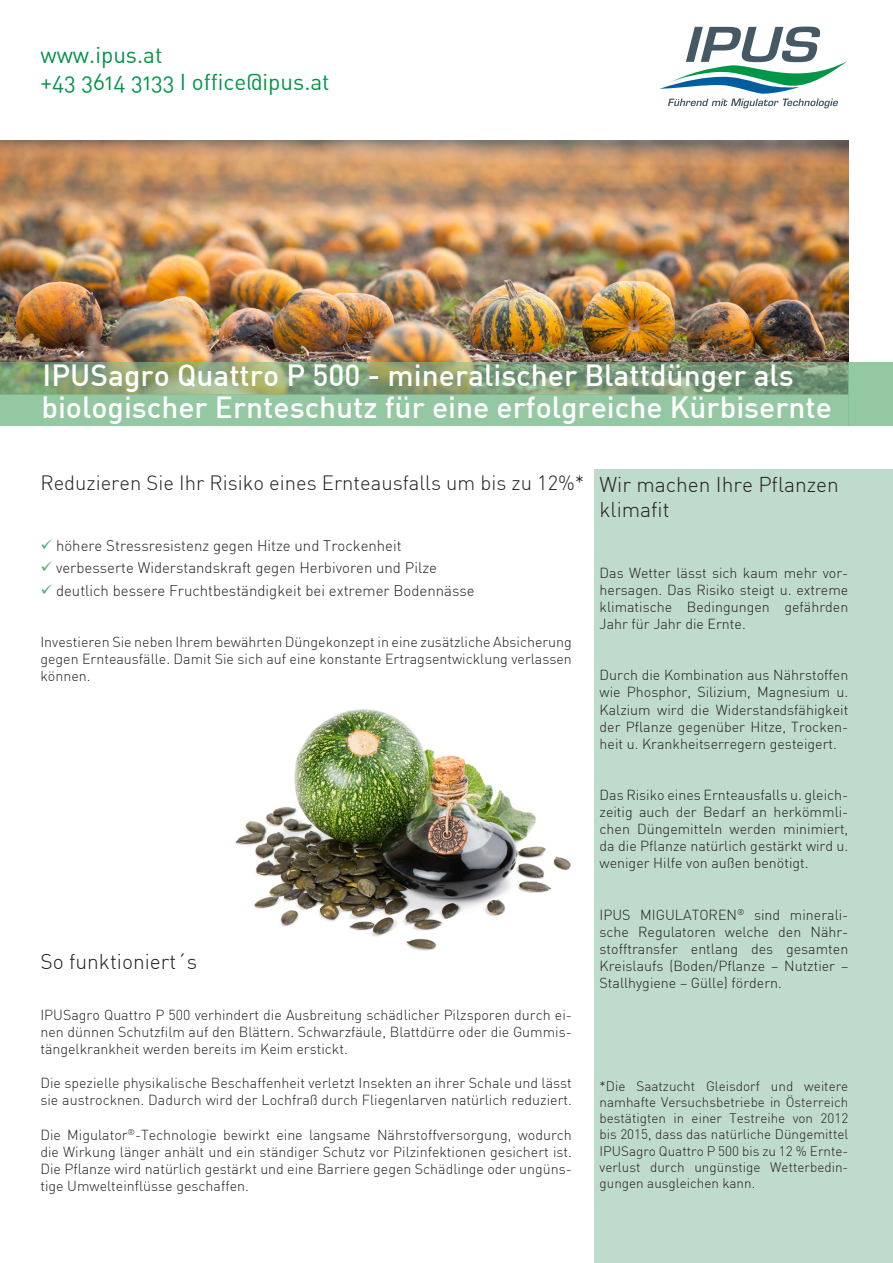
<style>
.page{position:relative;width:893px;height:1263px;background:#fff}
.page>*{position:absolute;margin:0;border:0;box-sizing:border-box;transform-origin:0 0}
.t1{font:500 30px/32.2px "DIN";color:#fff}
.t2{font:22.5px/27px "DIN Alternate";color:#009547}
.t3{font:300 21px/25.2px "DIN";color:#231f20}
.t4{font:300 20.25px "DIN";color:#231f20}
.t5{font:300 15.15px "DIN";color:#231f20}
.t6{font:300 15px "DIN";color:#231f20}
.t7{font:300 14.25px/17.1px "DIN";color:#231f20;text-align:justify}
.t8{font:300 13.5px/16.2px "DIN";color:#231f20;text-align:justify}
.s1{color:#49ac71}
</style>
<div class="page">
<img style="left:0;top:141px;width:848px;height:221px">
<div style="left:595px;top:469px;width:298px;height:794px;background:#bfdbcc"></div>
<div style="left:0;top:394px;width:848px;height:32px;background:#93c8a3"></div>
<div style="left:848px;top:362px;width:45px;height:64px;background:#93c8a3"></div>
<svg style="left:0;top:362px;width:848px;height:32px;background:#849e76"></svg>
<svg style="left:659px;top:27px;width:188px;height:81px"></svg>
<img style="left:235px;top:709px;width:336px;height:242px">
<h2 class="t2" style="left:40px;top:40px;width:291px">www.ipus.at<br>+43 3614 3133 I office@ipus.at</h2>
<h1 class="t1" style="left:41px;top:358px;width:792px">IPUSagro Quattro P 500 - mineralischer Blattdünger als biologischer Ernteschutz für eine erfolgreiche Kürbisernte</h1>
<h3 class="t4" style="left:40px;top:470px;width:545px">Reduzieren Sie Ihr Risiko eines Ernteausfalls um bis zu 12%*</h3>
<p class="t5" style="left:40px;top:536px;width:363px"><span class="s1">✓</span> höhere Stressresistenz gegen Hitze und Trockenheit</p>
<p class="t6" style="left:40px;top:558px;width:398px"><span class="s1">✓</span> verbesserte Widerstandskraft gegen Herbivoren und Pilze</p>
<p class="t5" style="left:40px;top:581px;width:436px"><span class="s1">✓</span> deutlich bessere Fruchtbeständigkeit bei extremer Bodennässe</p>
<p class="t7" style="left:40px;top:633px;width:533px">Investieren Sie neben Ihrem bewährten Düngekonzept in eine zusätzliche Absicherung gegen Ernteausfälle. Damit Sie sich auf eine konstante Ertragsentwicklung verlassen können.</p>
<h3 class="t3" style="left:40px;top:948px;width:158px">So funktioniert´s</h3>
<p class="t7" style="left:40px;top:1006px;width:533px">IPUSagro Quattro P 500 verhindert die Ausbreitung schädlicher Pilzsporen durch ei&shy;nen dünnen Schutzfilm auf den Blättern. Schwarzfäule, Blattdürre oder die Gummis&shy;tängelkrankheit werden bereits im Keim erstickt.</p>
<p class="t7" style="left:40px;top:1074px;width:533px">Die spezielle physikalische Beschaffenheit verletzt Insekten an ihrer Schale und lässt sie austrocknen. Dadurch wird der Lochfraß durch Fliegenlarven natürlich reduziert.</p>
<p class="t7" style="left:40px;top:1126px;width:533px">Die Migulator<sup>®</sup>-Technologie bewirkt eine langsame Nährstoffversorgung, wodurch die Wirkung länger anhält und ein ständiger Schutz vor Pilzinfektionen gesichert ist.<br>Die Pflanze wird natürlich gestärkt und eine Barriere gegen Schädlinge oder ungüns&shy;tige Umwelteinflüsse geschaffen.</p>
<h3 class="t3" style="left:600px;top:471px;width:241px">Wir machen Ihre Pflanzen klimafit</h3>
<p class="t7" style="left:600px;top:564px;width:250px">Das Wetter lässt sich kaum mehr vor&shy;hersagen. Das Risiko steigt u. extreme klimatische Bedingungen gefährden Jahr für Jahr die Ernte.</p>
<p class="t7" style="left:600px;top:666px;width:250px">Durch die Kombination aus Nährstoffen wie Phosphor, Silizium, Magnesium u.<br>Kalzium wird die Widerstandsfähigkeit der Pflanze gegenüber Hitze, Trocken&shy;heit u. Krankheitserregern gesteigert.</p>
<p class="t7" style="left:600px;top:786px;width:250px">Das Risiko eines Ernteausfalls u. gleich&shy;zeitig auch der Bedarf an herkömmli&shy;chen Düngemitteln werden minimiert, da die Pflanze natürlich gestärkt wird u. weniger Hilfe von außen benötigt.</p>
<p class="t7" style="left:600px;top:906px;width:250px">IPUS MIGULATOREN<sup>®</sup> sind minerali&shy;sche Regulatoren welche den Nähr&shy;stofftransfer entlang des gesamten Kreislaufs (Boden/Pflanze – Nutztier – Stallhygiene – Gülle) fördern.</p>
<p class="t8" style="left:600px;top:1078px;width:250px">*Die Saatzucht Gleisdorf und weitere namhafte Versuchsbetriebe in Österreich bestätigten in einer Testreihe von 2012 bis 2015, dass das natürliche Düngemittel IPUSagro Quattro P 500 bis zu 12 % Ernte&shy;verlust durch ungünstige Wetterbedin&shy;gungen ausgleichen kann.</p>
</div>
